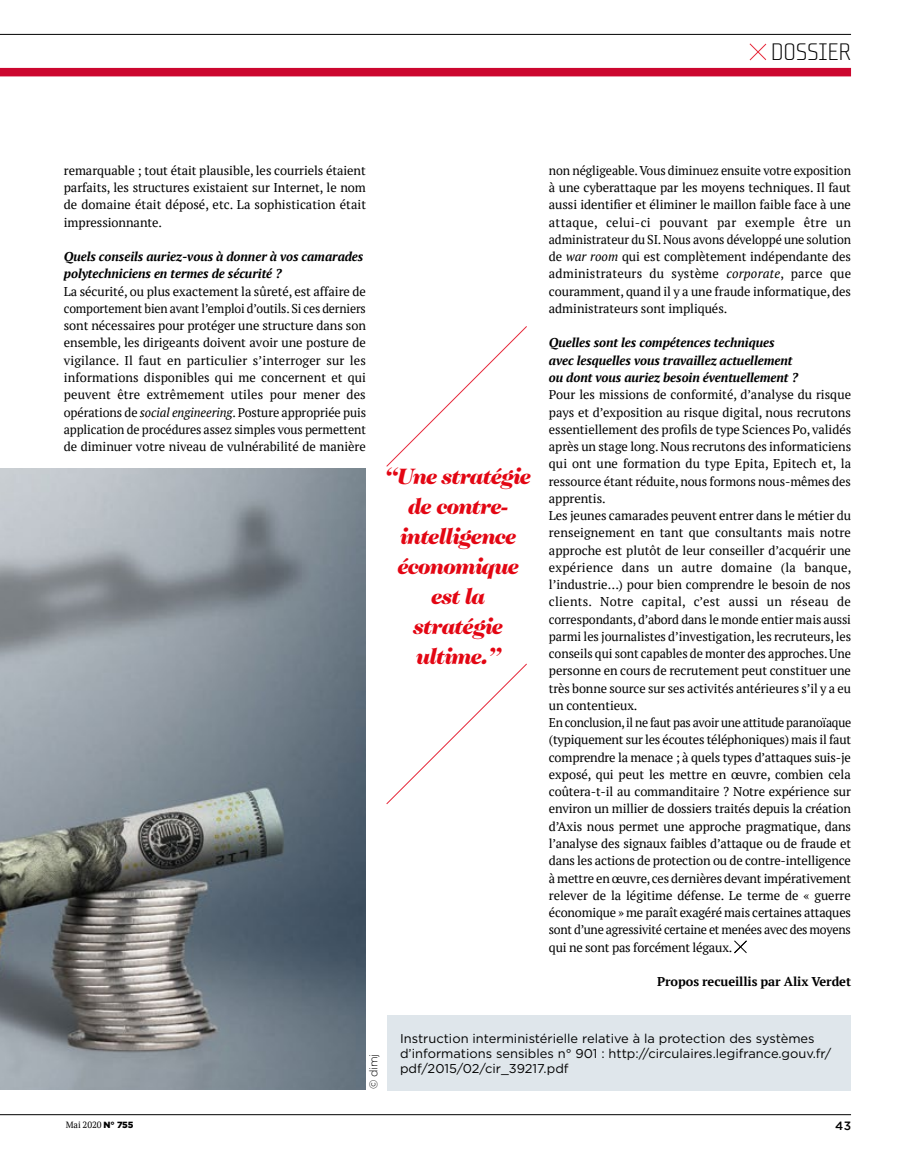
<style>
.page{position:relative;width:915px;height:1170px;background:#fff}
.page>*{position:absolute;margin:0;border:0;box-sizing:border-box;transform-origin:0 0}
.t1{font:25.95px "Transfer B Gauge";letter-spacing:-.01em;color:#000}
.t2{font:italic 900 22.5px/30px "Caslon Two Twenty Four";letter-spacing:-.035em;color:#e30613;text-align:center}
.t3{font:12.75px/17.2px "PT Serif";letter-spacing:-.005em;color:#000;text-align:justify}
.t4{font:italic 700 12.75px/17.2px "PT Serif";letter-spacing:-.005em;color:#000}
.t5{font:12.75px/15px "Gotham";color:#000}
.t6{font:700 12.75px "PT Serif";letter-spacing:-.005em;color:#000}
.t7{font:500 12px "Gotham";color:#000}
.t8{font:300 11.25px "Gotham";color:#000}
.t9{font:9px "PT Serif";letter-spacing:-.005em;color:#000}
.s1{font-style:italic}
.s2{font-family:"Gotham";font-weight:900}
</style>
<div class="page">
<hr style="left:0;top:1114px;width:850px;height:1px;background:#000">
<hr style="left:0;top:34px;width:850px;height:1px;background:#000">
<svg style="left:749px;top:43px;width:17px;height:18px"></svg>
<div style="left:0;top:68px;width:850px;height:8px;background:#cc072f"></div>
<svg style="left:734px;top:940px;width:12px;height:13px"></svg>
<svg style="left:386px;top:663px;width:141px;height:141px"></svg>
<svg style="left:386px;top:326px;width:141px;height:141px"></svg>
<div style="left:387px;top:1014px;width:463px;height:76px;background:#dfe6eb"></div>
<img style="left:0;top:468px;width:366px;height:621px">
<h1 class="t1" style="left:770px;top:38px;width:82px">DOSSIER</h1>
<p class="t3" style="left:64px;top:161px;width:304px">remarquable ; tout était plausible, les courriels étaient parfaits, les structures existaient sur Internet, le nom de domaine était déposé, etc. La sophistication était impressionnante.</p>
<p class="t4" style="left:64px;top:248px;width:301px">Quels conseils auriez-vous à donner à vos camarades polytechniciens en termes de sécurité ?</p>
<p class="t3" style="left:64px;top:282px;width:304px">La sécurité, ou plus exactement la sûreté, est affaire de comportement bien avant l’emploi d’outils. Si ces derniers sont nécessaires pour protéger une structure dans son ensemble, les dirigeants doivent avoir une posture de vigilance. Il faut en particulier s’interroger sur les informations disponibles qui me concernent et qui peuvent être extrêmement utiles pour mener des opérations de <span class="s1">social engineering</span>. Posture appropriée puis application de procédures assez simples vous permettent de diminuer votre niveau de vulnérabilité de manière</p>
<h2 class="t2" style="left:384px;top:460px;width:148px">“Une stratégie de contre&shy;intelligence économique est la stratégie ultime.”</h2>
<p class="t3" style="left:548px;top:161px;width:304px">non négligeable. Vous diminuez ensuite votre exposition à une cyberattaque par les moyens techniques. Il faut aussi identifier et éliminer le maillon faible face à une attaque, celui-ci pouvant par exemple être un administrateur du SI. Nous avons développé une solution de <span class="s1">war room</span> qui est complètement indépendante des administrateurs du système <span class="s1">corporate</span>, parce que couramment, quand il y a une fraude informatique, des administrateurs sont impliqués.</p>
<p class="t4" style="left:548px;top:334px;width:250px">Quelles sont les compétences techniques avec lesquelles vous travaillez actuellement ou dont vous auriez besoin éventuellement ?</p>
<p class="t3" style="left:548px;top:386px;width:304px;text-align:left">Pour les missions de conformité, d’analyse du risque pays et d’exposition au risque digital, nous recrutons essentiellement des profils de type Sciences Po, validés après un stage long. Nous recrutons des informaticiens qui ont une formation du type Epita, Epitech et, la ressource étant réduite, nous formons nous-mêmes des apprentis.<br>Les jeunes camarades peuvent entrer dans le métier du renseignement en tant que consultants mais notre approche est plutôt de leur conseiller d’acquérir une expérience dans un autre domaine (la banque, l’industrie…) pour bien comprendre le besoin de nos clients. Notre capital, c’est aussi un réseau de correspondants, d’abord dans le monde entier mais aussi parmi les journalistes d’investigation, les recruteurs, les conseils qui sont capables de monter des approches. Une personne en cours de recrutement peut constituer une très bonne source sur ses activités antérieures s’il y a eu un contentieux.<br>En conclusion, il ne faut pas avoir une attitude paranoïaque (typiquement sur les écoutes téléphoniques) mais il faut comprendre la menace ; à quels types d’attaques suis-je exposé, qui peut les mettre en œuvre, combien cela coûtera-t-il au commanditaire ? Notre expérience sur environ un millier de dossiers traités depuis la création d’Axis nous permet une approche pragmatique, dans l’analyse des signaux faibles d’attaque ou de fraude et dans les actions de protection ou de contre-intelligence à mettre en œuvre, ces dernières devant impérativement relever de la légitime défense. Le terme de « guerre économique » me paraît exagéré mais certaines attaques sont d’une agressivité certaine et menées avec des moyens qui ne sont pas forcément légaux.</p>
<p class="t6" style="left:657px;top:973px;width:195px">Propos recueillis par Alix Verdet</p>
<p class="t8" style="left:367px;top:1089px;width:37px;rotate:-90deg">© dimj</p>
<p class="t5" style="left:400px;top:1030px;width:432px">Instruction interministérielle relative à la protection des systèmes d’informations sensibles n° 901 : http://circulaires.legifrance.gouv.fr/ pdf/2015/02/cir_39217.pdf</p>
<p class="t9" style="left:66px;top:1119px;width:69px">Mai 2020 <span class="s2">N° 755</span></p>
<p class="t7" style="left:835px;top:1118px;width:17px">43</p>
</div>
